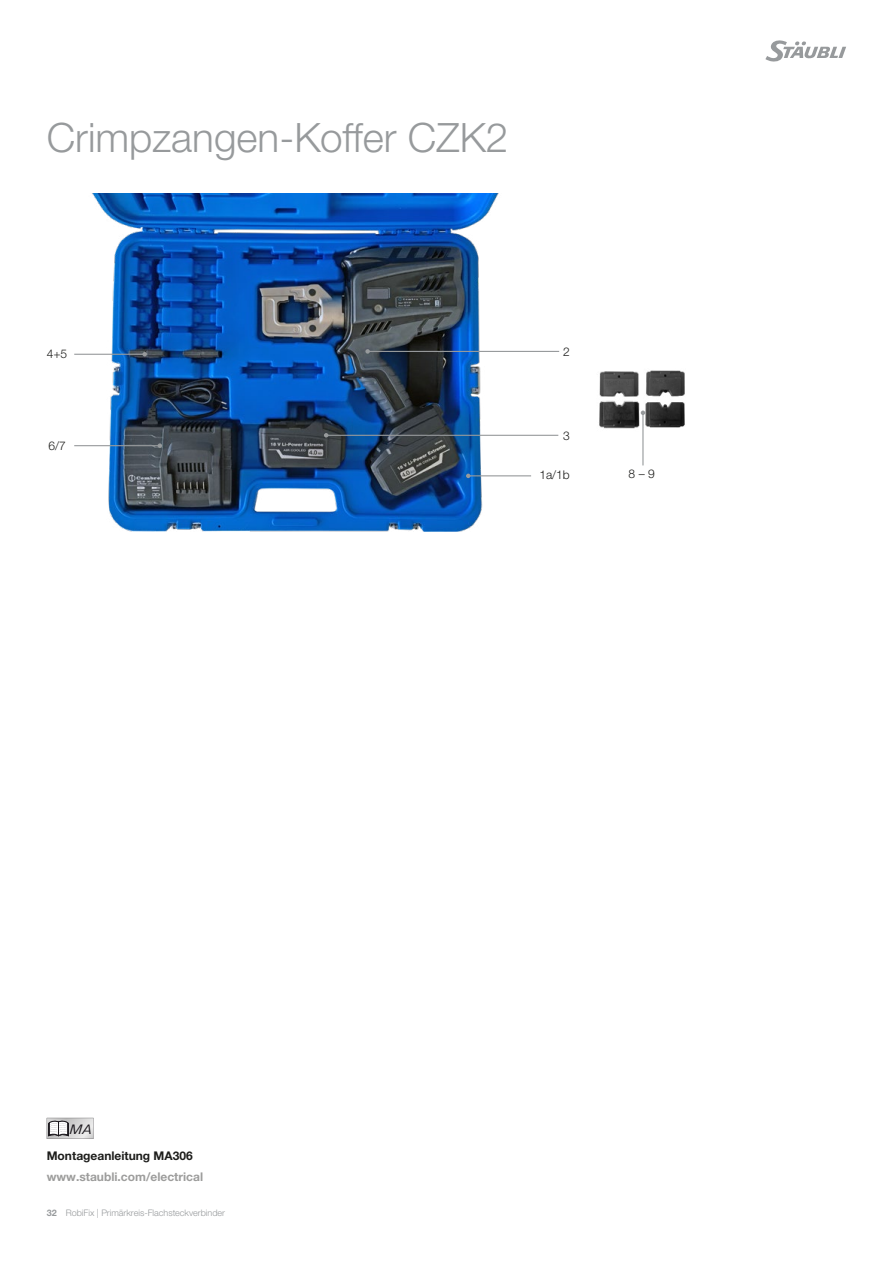
<style>
.page{position:relative;width:893px;height:1263px;background:#fff}
.page>*{position:absolute;margin:0;border:0;box-sizing:border-box;transform-origin:0 0}
.Headline_Inside_DE{font:300 40.5px "Helvetica Neue LTW1 G";color:#979a9c}
.t1{font:italic 13.2px "Linotype Univers 431";color:#1a171c}
.Assembly_instruction{font:700 12px/21px "Helvetica Neue LTW1 G";color:#9d9d9c}
.Caption_Inside_neutr{font:300 12px "Helvetica Neue LTW1 G";color:#1d1d1b}
.t2{font:300 9px "Helvetica Neue LTW1 G";color:#979a9c}
.s1{color:#1d1d1b}
.s2{font-weight:700}
</style>
<div class="page">
<svg style="left:765px;top:40px;width:81px;height:22px"></svg>
<img style="left:89px;top:194px;width:412px;height:338px">
<hr style="left:326px;top:435px;width:232px;height:1px;background:#979a9c">
<svg style="left:324px;top:433px;width:4px;height:4px"></svg>
<hr style="left:368px;top:351px;width:191px;height:1px;background:#979a9c">
<svg style="left:365px;top:349px;width:5px;height:5px"></svg>
<hr style="left:74px;top:354px;width:71px;height:1px;background:#979a9c">
<svg style="left:142px;top:352px;width:5px;height:4px"></svg>
<hr style="left:74px;top:445px;width:86px;height:1px;background:#979a9c">
<svg style="left:158px;top:443px;width:4px;height:5px"></svg>
<hr style="left:642px;top:413px;width:1px;height:52px;background:#979a9c">
<hr style="left:468px;top:475px;width:63px;height:1px;background:#979a9c">
<svg style="left:466px;top:474px;width:4px;height:4px"></svg>
<img style="left:644px;top:370px;width:41px;height:58px">
<img style="left:599px;top:371px;width:43px;height:58px">
<svg style="left:47px;top:1118px;width:47px;height:21px"></svg>
<p class="Headline_Inside_DE" style="left:47px;top:113px;width:463px">Crimpzangen-Koffer CZK2</p>
<p class="Caption_Inside_neutr" style="left:47px;top:346px;width:22px">4+5</p>
<p class="Caption_Inside_neutr" style="left:48px;top:438px;width:19px">6/7</p>
<p class="Caption_Inside_neutr" style="left:563px;top:344px;width:8px">2</p>
<p class="Caption_Inside_neutr" style="left:563px;top:428px;width:8px">3</p>
<p class="Caption_Inside_neutr" style="left:539px;top:468px;width:32px">1a/1b</p>
<p class="Caption_Inside_neutr" style="left:629px;top:467px;width:28px">8 – 9</p>
<p class="t1" style="left:70px;top:1122px;width:24px">MA</p>
<p class="Assembly_instruction" style="left:47px;top:1145px;width:158px"><span class="s1">Montageanleitung MA306 </span>www.staubli.com/electrical</p>
<p class="t2" style="left:47px;top:1207px;width:180px"><span class="s2">32</span> RobiFix | Primärkreis-Flachsteckverbinder</p>
</div>
